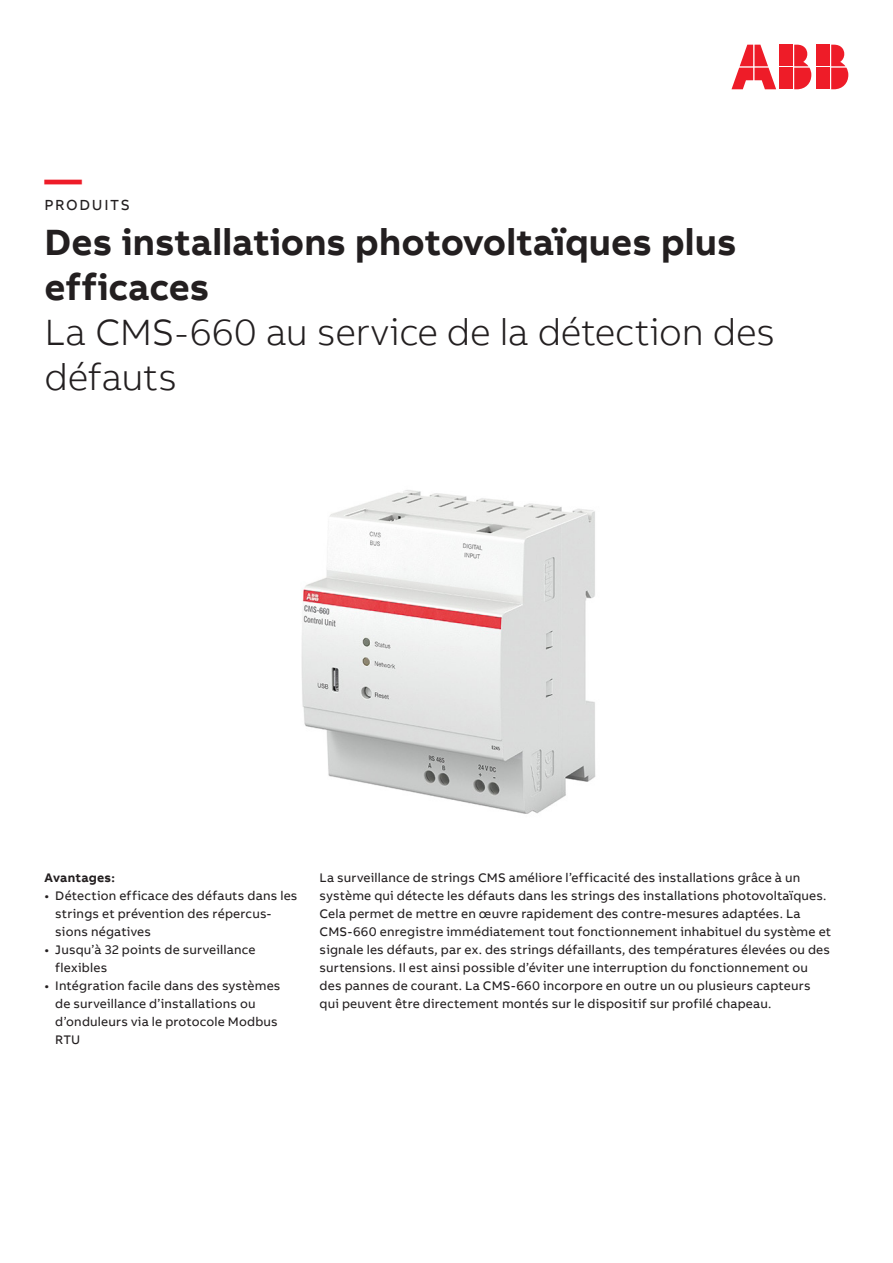
<style>
.page{position:relative;width:893px;height:1263px;background:#fff}
.page>*{position:absolute;margin:0;border:0;box-sizing:border-box;transform-origin:0 0}
.Information_Level_He{font:700 37.5px/45px "AB Bvoice";color:#231f20}
.Information_Level_Su{font:300 37.5px/45px "AB Bvoice";letter-spacing:-.005em;color:#231f20}
.Information_Level_He-2{font:700 37.5px "AB Bvoice";color:#ee1c28}
.Information_Level_Ca{font:15px "AB Bvoice";letter-spacing:.11em;color:#231f20}
.Copytext_8_5pt_12pt{font:12.75px/18px "AB Bvoice";letter-spacing:.015em;color:#231f20}
.Paragraph_Title_8_5p{font:700 12.75px "AB Bvoice";letter-spacing:.015em;color:#231f20}
</style>
<div class="page">
<img style="left:301px;top:490px;width:295px;height:324px">
<div style="left:817px;top:45px;width:13px;height:21px;background:#ee1c28"></div>
<div style="left:817px;top:68px;width:13px;height:21px;background:#ee1c28"></div>
<svg style="left:831px;top:45px;width:17px;height:44px"></svg>
<svg style="left:731px;top:45px;width:45px;height:44px"></svg>
<div style="left:780px;top:45px;width:13px;height:21px;background:#ee1c28"></div>
<div style="left:780px;top:68px;width:13px;height:21px;background:#ee1c28"></div>
<svg style="left:794px;top:45px;width:17px;height:44px"></svg>
<p class="Information_Level_He-2" style="left:45px;top:155px;width:39px">—</p>
<p class="Information_Level_Ca" style="left:45px;top:196px;width:87px">PRODUITS</p>
<p class="Information_Level_He" style="left:45px;top:220px;width:694px">Des installations photovoltaïques plus efficaces</p>
<p class="Information_Level_Su" style="left:45px;top:310px;width:732px">La CMS-660 au service de la détection des défauts</p>
<p class="Paragraph_Title_8_5p" style="left:45px;top:869px;width:72px">Avantages:</p>
<p class="Copytext_8_5pt_12pt" style="left:55px;top:886px;width:244px;text-indent:-11px">• Détection efficace des défauts dans les strings et prévention des répercus&shy;sions négatives</p>
<p class="Copytext_8_5pt_12pt" style="left:55px;top:940px;width:202px;text-indent:-11px">• Jusqu’à 32 points de surveillance flexibles</p>
<p class="Copytext_8_5pt_12pt" style="left:55px;top:976px;width:227px;text-indent:-11px">• Intégration facile dans des systèmes de surveillance d’installations ou d’onduleurs via le protocole Modbus<br>RTU</p>
<p class="Copytext_8_5pt_12pt" style="left:320px;top:868px;width:513px">La surveillance de strings CMS améliore l’efficacité des installations grâce à un système qui détecte les défauts dans les strings des installations photovoltaïques.<br>Cela permet de mettre en œuvre rapidement des contre-mesures adaptées. La CMS-660 enregistre immédiatement tout fonctionnement inhabituel du système et signale les défauts, par ex. des strings défaillants, des températures élevées ou des surtensions. Il est ainsi possible d’éviter une interruption du fonctionnement ou des pannes de courant. La CMS-660 incorpore en outre un ou plusieurs capteurs qui peuvent être directement montés sur le dispositif sur profilé chapeau.</p>
</div>
